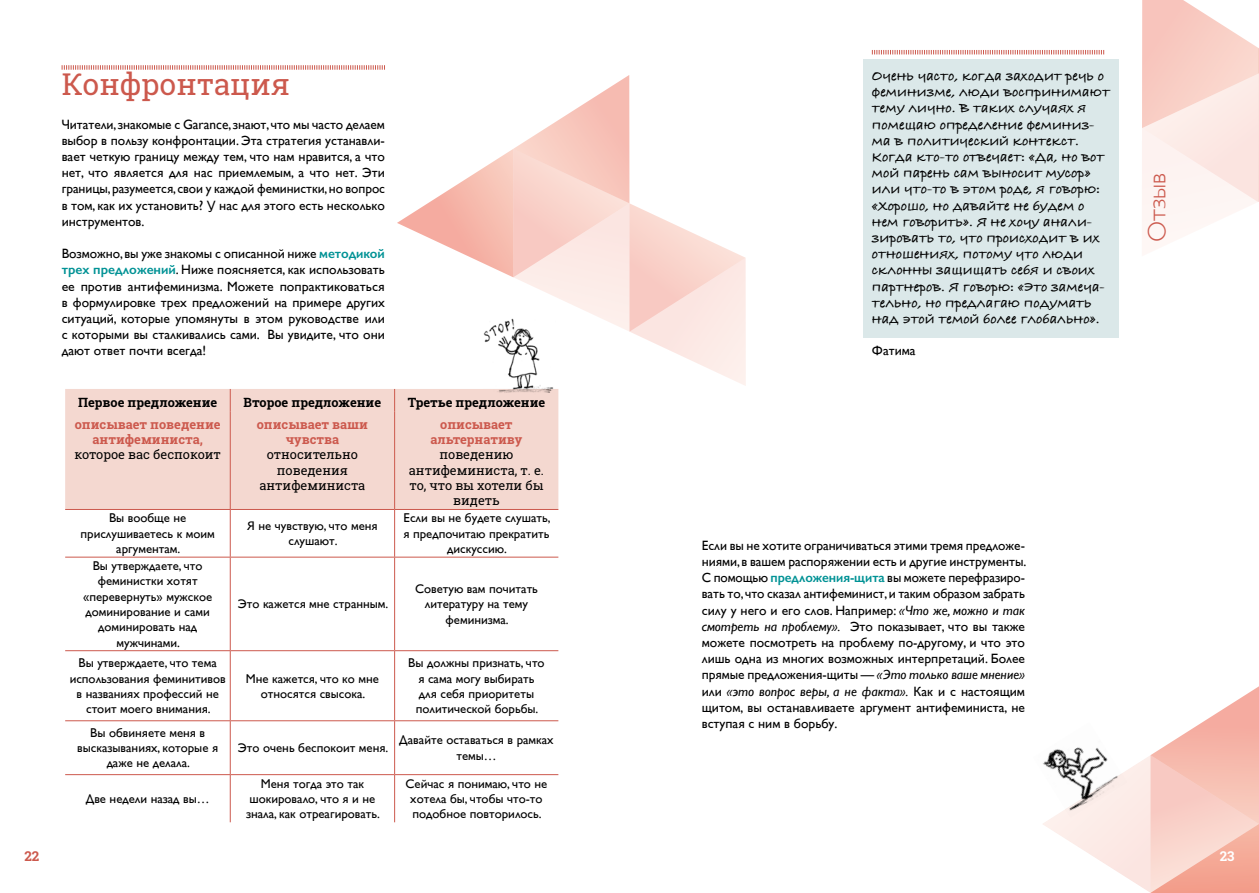
<style>
.page{position:relative;width:1259px;height:893px;background:#fff}
.page>*{position:absolute;margin:0;border:0;box-sizing:border-box;transform-origin:0 0}
.t1{font:30px "Roboto Slab";color:#cc594d}
.t2{font:300 25.65px "Gill Sans";color:#cc594d}
.t3{font:700 15px/16.2px "Bradley Hand ITCTT";color:#000}
.t4{font:13.5px/16.2px "Gill Sans";color:#000;text-align:justify}
.t5{font:700 13.5px "Roboto Slab";color:#cc594d}
.t6{font:700 13.5px "Roboto Slab";color:#fff}
.t7{font:12.75px/15.3px "Gill Sans";color:#000;text-align:center}
.t8{font:12.75px/15.3px "Roboto Slab";color:#000;text-align:center}
.t9{font:700 12.75px/15.3px "Roboto Slab";color:#cc594d;text-align:center}
.t10{font:700 12.75px "Roboto Slab";color:#000}
.s1{font-weight:600;color:#009295}
.s2{font-style:italic}
</style>
<div class="page">
<svg style="left:1043px;top:686px;width:216px;height:207px"></svg>
<img style="left:1065px;top:773px;width:62px;height:45px">
<svg style="left:62px;top:65px;width:323px;height:5px"></svg>
<div style="left:65px;top:389px;width:493px;height:120px;background:#f4d8d0"></div>
<svg style="left:230px;top:389px;width:1px;height:22px"></svg>
<hr style="left:230px;top:411px;width:1px;height:98px;background:#cc594d">
<hr style="left:394px;top:411px;width:1px;height:98px;background:#cc594d">
<hr style="left:65px;top:509px;width:165px;height:1px;background:#cc594d">
<hr style="left:65px;top:557px;width:165px;height:1px;background:#cc594d">
<hr style="left:65px;top:650px;width:165px;height:1px;background:#cc594d">
<hr style="left:65px;top:720px;width:165px;height:1px;background:#cc594d">
<hr style="left:230px;top:510px;width:1px;height:47px;background:#cc594d">
<hr style="left:230px;top:557px;width:1px;height:93px;background:#cc594d">
<hr style="left:230px;top:651px;width:1px;height:69px;background:#cc594d">
<hr style="left:230px;top:721px;width:1px;height:53px;background:#cc594d">
<hr style="left:230px;top:509px;width:165px;height:1px;background:#cc594d">
<hr style="left:230px;top:557px;width:165px;height:1px;background:#cc594d">
<hr style="left:230px;top:650px;width:165px;height:1px;background:#cc594d">
<hr style="left:230px;top:720px;width:165px;height:1px;background:#cc594d">
<hr style="left:394px;top:510px;width:1px;height:47px;background:#cc594d">
<hr style="left:394px;top:557px;width:1px;height:93px;background:#cc594d">
<hr style="left:394px;top:651px;width:1px;height:69px;background:#cc594d">
<hr style="left:394px;top:721px;width:1px;height:53px;background:#cc594d">
<hr style="left:395px;top:509px;width:163px;height:1px;background:#cc594d">
<hr style="left:395px;top:557px;width:163px;height:1px;background:#cc594d">
<hr style="left:395px;top:650px;width:163px;height:1px;background:#cc594d">
<hr style="left:395px;top:720px;width:163px;height:1px;background:#cc594d">
<hr style="left:65px;top:774px;width:165px;height:1px;background:#cc594d">
<hr style="left:230px;top:775px;width:1px;height:47px;background:#cc594d">
<hr style="left:230px;top:774px;width:165px;height:1px;background:#cc594d">
<hr style="left:394px;top:775px;width:1px;height:47px;background:#cc594d">
<hr style="left:395px;top:774px;width:163px;height:1px;background:#cc594d">
<div style="left:863px;top:59px;width:255px;height:278px;background:#dbe8e9"></div>
<svg style="left:872px;top:50px;width:232px;height:4px"></svg>
<svg style="left:1142px;top:0;width:117px;height:239px"></svg>
<svg style="left:394px;top:75px;width:352px;height:336px"></svg>
<img style="left:483px;top:318px;width:72px;height:76px">
<img style="left:1043px;top:722px;width:78px;height:87px">
<h1 class="t1" style="left:62px;top:64px;width:230px">Конфронтация</h1>
<p class="t4" style="left:62px;top:116px;width:325px">Читатели, знакомые с Garance, знают, что мы часто делаем выбор в пользу конфронтации. Эта стратегия устанавли&shy;вает четкую границу между тем, что нам нравится, а что нет, что является для нас приемлемым, а что нет. Эти границы, разумеется, свои у каждой феминистки, но вопрос в том, как их установить? У нас для этого есть несколько инструментов.</p>
<p class="t4" style="left:62px;top:245px;width:325px">Возможно, вы уже знакомы с описанной ниже <span class="s1">методикой трех предложений</span>. Ниже поясняется, как использовать ее против антифеминизма. Можете попрактиковаться в формулировке трех предложений на примере других ситуаций, которые упомянуты в этом руководстве или с которыми вы сталкивались сами. Вы увидите, что они дают ответ почти всегда!</p>
<p class="t10" style="left:78px;top:393px;width:141px">Первое предложение</p>
<p class="t10" style="left:244px;top:393px;width:139px">Второе предложение</p>
<p class="t10" style="left:408px;top:393px;width:139px">Третье предложение</p>
<p class="t9" style="left:75px;top:416px;width:147px">описывает поведение антифеминиста,</p>
<p class="t8" style="left:75px;top:447px;width:148px">которое вас беспокоит</p>
<p class="t9" style="left:257px;top:416px;width:113px">описывает ваши чувства</p>
<p class="t8" style="left:259px;top:447px;width:107px">относительно поведения антифеминиста</p>
<p class="t9" style="left:430px;top:416px;width:93px">описывает альтернативу</p>
<p class="t8" style="left:409px;top:447px;width:137px">поведению антифеминиста, т. е. то, что вы хотели бы видеть</p>
<p class="t7" style="left:80px;top:510px;width:136px">Вы вообще не прислушиваетесь к моим аргументам.</p>
<p class="t7" style="left:247px;top:518px;width:132px">Я не чувствую, что меня слушают.</p>
<p class="t7" style="left:403px;top:510px;width:149px">Если вы не будете слушать, я предпочитаю прекратить дискуссию.</p>
<p class="t7" style="left:83px;top:558px;width:130px">Вы утверждаете, что феминистки хотят «перевернуть» мужское доминирование и сами доминировать над мужчинами.</p>
<p class="t7" style="left:415px;top:581px;width:124px">Советую вам почитать литературу на тему феминизма.</p>
<p class="t7" style="left:238px;top:596px;width:152px">Это кажется мне странным.</p>
<p class="t7" style="left:70px;top:655px;width:158px">Вы утверждаете, что тема использования феминитивов в названиях профессий не стоит моего внимания.</p>
<p class="t7" style="left:77px;top:725px;width:142px">Вы обвиняете меня в высказываниях, которые я даже не делала.</p>
<p class="t7" style="left:86px;top:791px;width:125px">Две недели назад вы…</p>
<p class="t7" style="left:246px;top:670px;width:134px">Мне кажется, что ко мне относятся свысока.</p>
<p class="t7" style="left:408px;top:655px;width:138px">Вы должны признать, что я сама могу выбирать для себя приоритеты политической борьбы.</p>
<p class="t7" style="left:238px;top:740px;width:152px">Это очень беспокоит меня.</p>
<p class="t7" style="left:399px;top:732px;width:156px">Давайте оставаться в рамках темы…</p>
<p class="t7" style="left:246px;top:775px;width:135px">Меня тогда это так шокировало, что я и не знала, как отреагировать.</p>
<p class="t7" style="left:405px;top:775px;width:143px">Сейчас я понимаю, что не хотела бы, чтобы что-то подобное повторилось.</p>
<p class="t3" style="left:872px;top:67px;width:239px">Очень часто, когда заходит речь о феминизме, люди воспринимают тему лично. В таких случаях я помещаю определение феминиз&shy;ма в политический контекст.<br>Когда кто-то отвечает: «Да, но вот мой парень сам выносит мусор» или что-то в этом роде, я говорю: «Хорошо, но давайте не будем о нем говорить». Я не хочу анали&shy;зировать то, что происходит в их отношениях, потому что люди склонны защищать себя и своих партнеров. Я говорю: «Это замеча&shy;тельно, но предлагаю подумать над этой темой более глобально».</p>
<p class="t4" style="left:872px;top:343px;width:45px">Фатима</p>
<h2 class="t2" style="left:1136px;top:242px;width:71px;rotate:-90deg">Отзыв</h2>
<p class="t4" style="left:702px;top:537px;width:326px">Если вы не хотите ограничиваться этими тремя предложе&shy;ниями, в вашем распоряжении есть и другие инструменты.<br>С помощью <span class="s1">предложения-щита</span> вы можете перефразиро&shy;вать то, что сказал антифеминист, и таким образом забрать силу у него и его слов. Например: <span class="s2">«Что же, можно и так смотреть на проблему».</span> Это показывает, что вы также можете посмотреть на проблему по-другому, и что это лишь одна из многих возможных интерпретаций. Более прямые предложения-щиты — <span class="s2">«Это только ваше мнение» </span>или <span class="s2">«это вопрос веры, а не факта».</span> Как и с настоящим щитом, вы останавливаете аргумент антифеминиста, не вступая с ним в борьбу.</p>
<p class="t5" style="left:24px;top:847px;width:16px">22</p>
<p class="t6" style="left:1219px;top:847px;width:16px">23</p>
</div>
